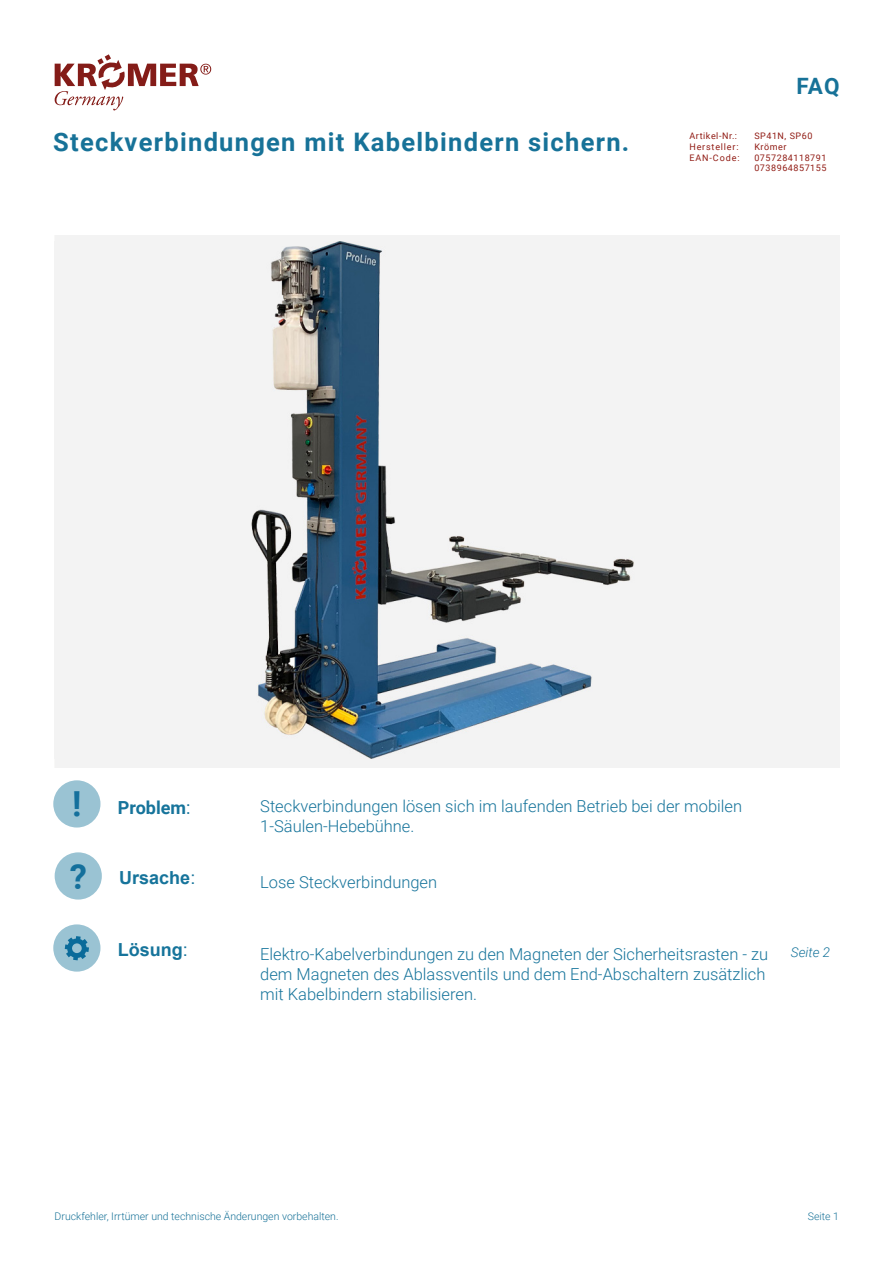
<style>
.page{position:relative;width:893px;height:1263px;background:#fff}
.page>*{position:absolute;margin:0;border:0;box-sizing:border-box;transform-origin:0 0}
.t1{font:700 34.5px/72px "Roboto";color:#14709c}
.t2{font:700 25.5px "Roboto";letter-spacing:.05em;color:#177298}
.t3{font:700 22.5px "Roboto";color:#177298}
.t4{font:700 18px "Arial";color:#16749b}
.t5{font:700 18px "Roboto";color:#16749b}
.t6{font:300 16.5px/19.8px "Roboto";color:#16749b}
.t7{font:italic 300 13.5px "Roboto";color:#16749b}
.t8{font:300 10.5px "Roboto";color:#177298}
.t9{font:9px/10.8px "Roboto";letter-spacing:.06em;color:#911c15}
.t10{font:9px/10.8px "Roboto";letter-spacing:.09em;color:#911c15}
.s1{font-weight:400}
</style>
<div class="page">
<svg style="left:55px;top:54px;width:156px;height:56px"></svg>
<div style="left:53px;top:780px;width:47px;height:47px;background:#9ac3d3;border-radius:50%"></div>
<div style="left:55px;top:852px;width:47px;height:47px;background:#9ac3d3;border-radius:50%"></div>
<div style="left:53px;top:924px;width:47px;height:48px;background:#9ac3d3;border-radius:50%"></div>
<svg style="left:65px;top:936px;width:24px;height:24px"></svg>
<div style="left:55px;top:235px;width:785px;height:533px;background:#f3f3f3"></div>
<img style="left:251px;top:241px;width:383px;height:518px">
<h2 class="t2" style="left:53px;top:124px;width:578px">Steckverbindungen mit Kabelbindern sichern.</h2>
<p class="t10" style="left:689px;top:130px;width:52px">Artikel-Nr.:<br>Hersteller:<br>EAN-Code:</p>
<h3 class="t3" style="left:796px;top:70px;width:45px">FAQ</h3>
<p class="t9" style="left:754px;top:130px;width:74px">SP41N, SP60<br>Krömer<br>0757284118791<br>0738964857155</p>
<h1 class="t1" style="left:70px;top:767px;width:19px">! ?</h1>
<p class="t5" style="left:118px;top:795px;width:74px">Problem<span class="s1">:</span></p>
<p class="t4" style="left:119px;top:865px;width:78px">Ursache<span class="s1">:</span></p>
<p class="t6" style="left:260px;top:796px;width:483px">Steckverbindungen lösen sich im laufenden Betrieb bei der mobilen<br>1-Säulen-Hebebühne.</p>
<p class="t6" style="left:260px;top:871px;width:178px">Lose Steckverbindungen</p>
<p class="t4" style="left:118px;top:938px;width:71px">Lösung<span class="s1">:</span></p>
<p class="t6" style="left:260px;top:944px;width:509px">Elektro-Kabelverbindungen zu den Magneten der Sicherheitsrasten - zu dem Magneten des Ablassventils und dem End-Abschaltern zusätzlich mit Kabelbindern stabilisieren.</p>
<p class="t7" style="left:791px;top:943px;width:41px">Seite 2</p>
<p class="t8" style="left:55px;top:1209px;width:285px">Druckfehler, Irrtümer und technische Änderungen vorbehalten.</p>
<p class="t8" style="left:808px;top:1209px;width:33px">Seite 1</p>
</div>
